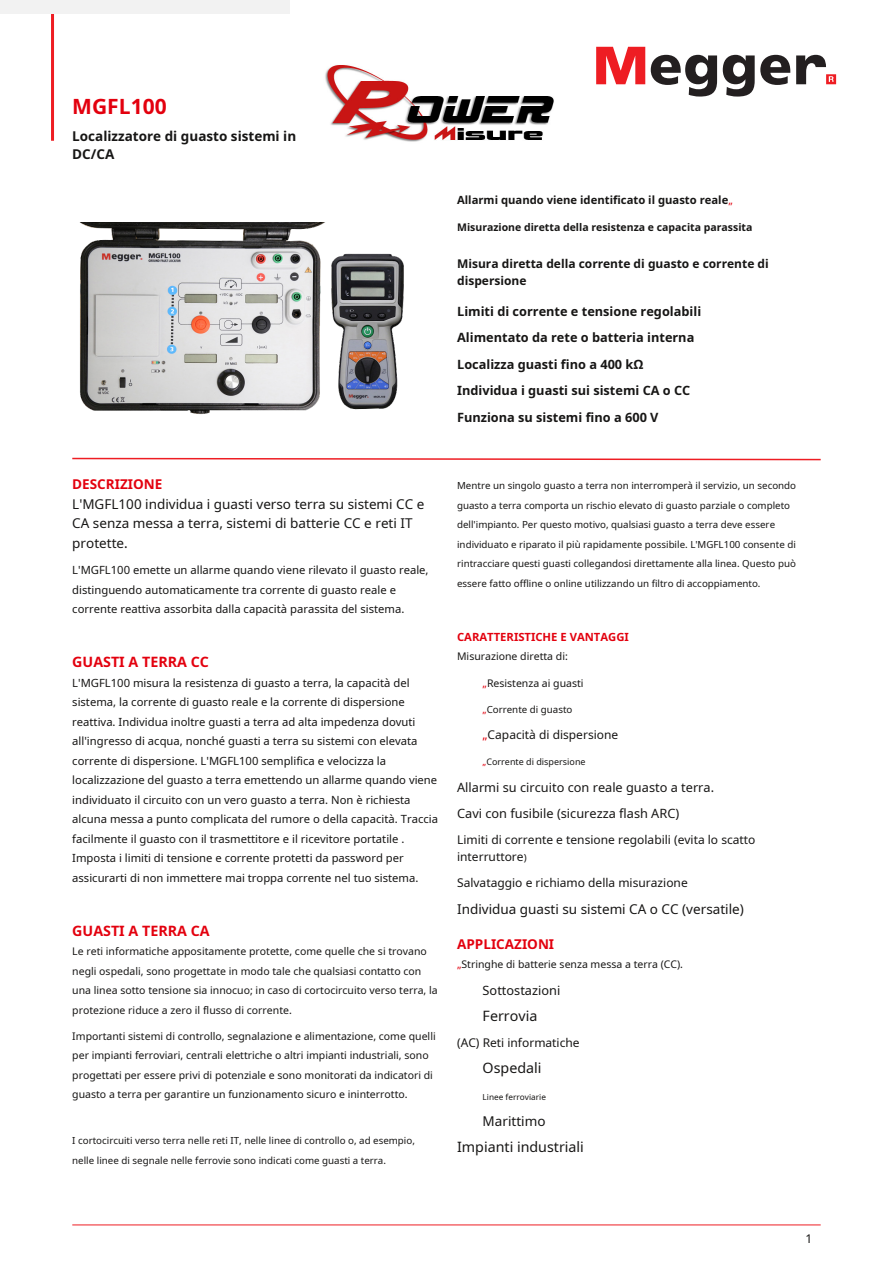
<style>
.page{position:relative;width:893px;height:1263px;background:#fff}
.page>*{position:absolute;margin:0;border:0;box-sizing:border-box;transform-origin:0 0}
.t1{font:700 21px "Noto Sans";color:#e3000e}
.t2{font:14.25px "Noto Sans";color:#171615}
.t3{font:700 14.25px "Noto Sans";color:#e3000e}
.t4{font:13.5px/19.5px "Noto Sans";color:#171615}
.t5{font:700 13.5px/18.5px "Noto Sans";color:#171615}
.t6{font:700 13.5px "Noto Sans";color:#e3000e}
.t7{font:700 12.75px/26.5px "Noto Sans";color:#171615}
.t8{font:12.75px/26.2px "Noto Sans";color:#171615}
.t9{font:12px/16.4px "Noto Sans";color:#171615}
.t10{font:700 12px/17.2px "Noto Sans";color:#171615}
.t11{font:11.25px/19.5px "Noto Sans";color:#171615}
.t12{font:700 11.25px "Noto Sans";color:#171615}
.t13{font:700 11.25px "Noto Sans";color:#e3000e}
.t14{font:10.5px/19.5px "Noto Sans";color:#171615}
.t15{font:700 10.5px "Noto Sans";color:#171615}
.t16{font:9.75px/19.5px "Noto Sans";color:#171615}
.t17{font:9px "Noto Sans";color:#171615}
.t18{font:8.25px "Noto Sans";color:#171615}
.s1{font-weight:400;font-size:10.5px;color:#e3000e}
.s2{color:#e3000e}
.s3{font-size:9.75px}
</style>
<div class="page">
<hr style="left:72px;top:1225px;width:749px;height:1px;background:#ee1d23">
<hr style="left:51px;top:0;width:3px;height:141px;background:#ee1d23">
<svg style="left:596px;top:47px;width:49px;height:37px"></svg>
<svg style="left:651px;top:55px;width:66px;height:42px"></svg>
<svg style="left:723px;top:55px;width:67px;height:42px"></svg>
<svg style="left:796px;top:55px;width:40px;height:29px"></svg>
<svg style="left:72px;top:457px;width:749px;height:4px"></svg>
<img style="left:79px;top:222px;width:325px;height:192px">
<div style="left:0;top:0;width:290px;height:14px;background:#f2f2f2"></div>
<img style="left:325px;top:65px;width:229px;height:77px">
<h1 class="t1" style="left:72px;top:91px;width:96px">MGFL100</h1>
<p class="t5" style="left:72px;top:126px;width:225px">Localizzatore di guasto sistemi in<br>DC/CA</p>
<p class="t12" style="left:457px;top:192px;width:277px">Allarmi quando viene identificato il guasto reale<span class="s1">„</span></p>
<p class="t15" style="left:457px;top:219px;width:297px">Misurazione diretta della resistenza e capacita parassita</p>
<p class="t10" style="left:457px;top:255px;width:313px">Misura diretta della corrente di guasto e corrente di dispersione</p>
<p class="t7" style="left:457px;top:298px;width:246px">Limiti di corrente e tensione regolabili Alimentato da rete o batteria interna Localizza guasti fino a 400 kΩ Individua i guasti sui sistemi CA o CC Funziona su sistemi fino a 600 V</p>
<p class="t6" style="left:72px;top:475px;width:92px">DESCRIZIONE</p>
<p class="t4" style="left:72px;top:494px;width:354px">L'MGFL100 individua i guasti verso terra su sistemi CC e<br>CA senza messa a terra, sistemi di batterie CC e reti IT protette.</p>
<p class="t11" style="left:72px;top:560px;width:358px">L'MGFL100 emette un allarme quando viene rilevato il guasto reale, distinguendo automaticamente tra corrente di guasto reale e corrente reattiva assorbita dalla capacità parassita del sistema.</p>
<p class="t3" style="left:72px;top:652px;width:138px">GUASTI A TERRA CC</p>
<p class="t11" style="left:72px;top:672px;width:367px">L'MGFL100 misura la resistenza di guasto a terra, la capacità del sistema, la corrente di guasto reale e la corrente di dispersione reattiva. Individua inoltre guasti a terra ad alta impedenza dovuti all'ingresso di acqua, nonché guasti a terra su sistemi con elevata corrente di dispersione. L'MGFL100 semplifica e velocizza la localizzazione del guasto a terra emettendo un allarme quando viene individuato il circuito con un vero guasto a terra. Non è richiesta alcuna messa a punto complicata del rumore o della capacità. Traccia facilmente il guasto con il trasmettitore e il ricevitore portatile .<br>Imposta i limiti di tensione e corrente protetti da password per assicurarti di non immettere mai troppa corrente nel tuo sistema.</p>
<p class="t3" style="left:72px;top:920px;width:139px">GUASTI A TERRA CA</p>
<p class="t14" style="left:72px;top:941px;width:367px">Le reti informatiche appositamente protette, come quelle che si trovano negli ospedali, sono progettate in modo tale che qualsiasi contatto con una linea sotto tensione sia innocuo; in caso di cortocircuito verso terra, la protezione riduce a zero il flusso di corrente.</p>
<p class="t14" style="left:72px;top:1026px;width:365px">Importanti sistemi di controllo, segnalazione e alimentazione, come quelli per impianti ferroviari, centrali elettriche o altri impianti industriali, sono progettati per essere privi di potenziale e sono monitorati da indicatori di guasto a terra per garantire un funzionamento sicuro e ininterrotto.</p>
<p class="t16" style="left:72px;top:1131px;width:344px">I cortocircuiti verso terra nelle reti IT, nelle linee di controllo o, ad esempio, nelle linee di segnale nelle ferrovie sono indicati come guasti a terra.</p>
<p class="t16" style="left:457px;top:476px;width:341px">Mentre un singolo guasto a terra non interromperà il servizio, un secondo guasto a terra comporta un rischio elevato di guasto parziale o completo dell'impianto. Per questo motivo, qualsiasi guasto a terra deve essere individuato e riparato il più rapidamente possibile. L'MGFL100 consente di rintracciare questi guasti collegandosi direttamente alla linea. Questo può essere fatto offline o online utilizzando un filtro di accoppiamento.</p>
<p class="t13" style="left:457px;top:629px;width:173px">CARATTERISTICHE E VANTAGGI</p>
<p class="t14" style="left:457px;top:646px;width:112px">Misurazione diretta di:</p>
<p class="t14" style="left:483px;top:673px;width:103px"><span class="s2">„</span>Resistenza ai guasti</p>
<p class="t16" style="left:483px;top:699px;width:91px"><span class="s2">„</span>Corrente di guasto</p>
<p class="t9" style="left:483px;top:726px;width:137px"><span class="s2">„</span>Capacità di dispersione</p>
<p class="t17" style="left:483px;top:756px;width:105px"><span class="s2">„</span>Corrente di dispersione</p>
<p class="t8" style="left:457px;top:773px;width:258px">Allarmi su circuito con reale guasto a terra.<br>Cavi con fusibile (sicurezza flash ARC)</p>
<p class="t9" style="left:457px;top:831px;width:300px">Limiti di corrente e tensione regolabili (evita lo scatto interruttore<span class="s3">)</span></p>
<p class="t9" style="left:457px;top:874px;width:232px">Salvataggio e richiamo della misurazione</p>
<p class="t4" style="left:457px;top:899px;width:288px">Individua guasti su sistemi CA o CC (versatile)</p>
<p class="t6" style="left:457px;top:934px;width:99px">APPLICAZIONI</p>
<p class="t14" style="left:457px;top:954px;width:227px"><span class="s2">„</span>Stringhe di batterie senza messa a terra (CC).</p>
<p class="t8" style="left:483px;top:976px;width:79px">Sottostazioni</p>
<p class="t2" style="left:483px;top:1005px;width:56px">Ferrovia</p>
<p class="t9" style="left:457px;top:1034px;width:124px">(AC) Reti informatiche</p>
<p class="t2" style="left:483px;top:1058px;width:60px">Ospedali</p>
<p class="t18" style="left:483px;top:1091px;width:65px">Linee ferroviarie</p>
<p class="t4" style="left:483px;top:1111px;width:64px">Marittimo</p>
<p class="t2" style="left:457px;top:1137px;width:128px">Impianti industriali</p>
<p class="t9" style="left:805px;top:1230px;width:8px">1</p>
</div>
